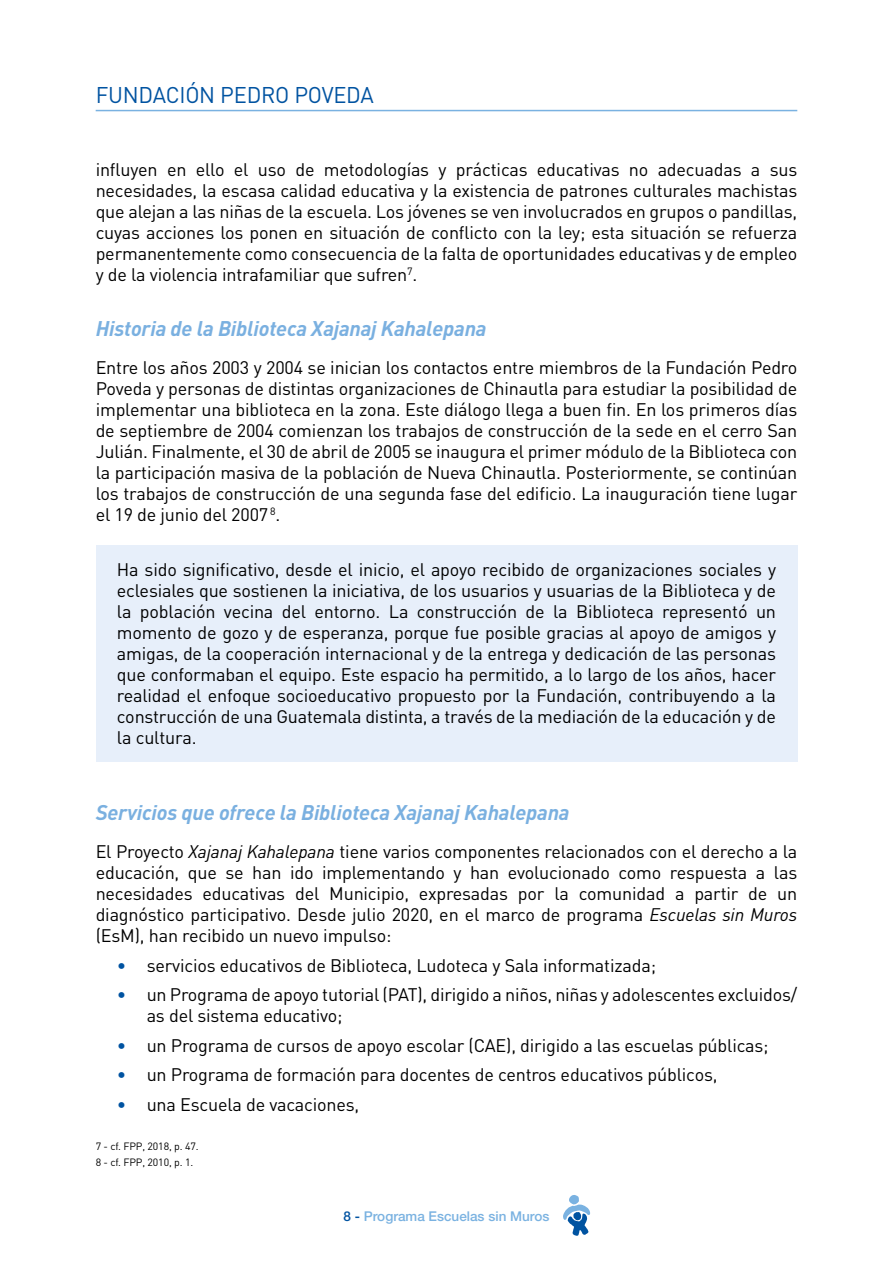
<style>
.page{position:relative;width:893px;height:1263px;background:#fff}
.page>*{position:absolute;margin:0;border:0;box-sizing:border-box;transform-origin:0 0}
.t1{font:22.5px "DIN";letter-spacing:-.01em;color:#0053a1}
.Puce_Activités{font:italic 700 21px "DIN";letter-spacing:-.01em;color:#7ab0e0}
.Puce_Activités-2{font:18px/21px "DIN";letter-spacing:-.01em;color:#000;text-align:justify}
.t2{font:500 13.5px "Helvetica Neue LT Std";color:#7ab2e1}
.Chapitre{font:10.5px "DIN";letter-spacing:-.01em;color:#000}
.s1{font-style:italic}
.s2{color:#0053a1}
</style>
<div class="page">
<svg style="left:563px;top:1195px;width:27px;height:41px"></svg>
<div style="left:96px;top:545px;width:701px;height:216px;background:#e7effa"></div>
<hr style="left:96px;top:110px;width:701px;height:1px;background:#7ab2e1">
<p class="t1" style="left:96px;top:81px;width:280px">FUNDACIÓN PEDRO POVEDA</p>
<p class="Puce_Activités-2" style="left:96px;top:159px;width:703px">influyen en ello el uso de metodologías y prácticas educativas no adecuadas a sus necesidades, la escasa calidad educativa y la existencia de patrones culturales machistas que alejan a las niñas de la escuela. Los jóvenes se ven involucrados en grupos o pandillas, cuyas acciones los ponen en situación de conflicto con la ley; esta situación se refuerza permanentemente como consecuencia de la falta de oportunidades educativas y de empleo y de la violencia intrafamiliar que sufren<sup>7</sup>.</p>
<p class="Puce_Activités" style="left:96px;top:315px;width:392px">Historia de la Biblioteca Xajanaj Kahalepana</p>
<p class="Puce_Activités-2" style="left:96px;top:357px;width:703px">Entre los años 2003 y 2004 se inician los contactos entre miembros de la Fundación Pedro Poveda y personas de distintas organizaciones de Chinautla para estudiar la posibilidad de implementar una biblioteca en la zona. Este diálogo llega a buen fin. En los primeros días de septiembre de 2004 comienzan los trabajos de construcción de la sede en el cerro San Julián. Finalmente, el 30 de abril de 2005 se inaugura el primer módulo de la Biblioteca con la participación masiva de la población de Nueva Chinautla. Posteriormente, se continúan los trabajos de construcción de una segunda fase del edificio. La inauguración tiene lugar el 19 de junio del 2007 <sup>8</sup>.</p>
<p class="Puce_Activités-2" style="left:117px;top:559px;width:661px">Ha sido significativo, desde el inicio, el apoyo recibido de organizaciones sociales y eclesiales que sostienen la iniciativa, de los usuarios y usuarias de la Biblioteca y de la población vecina del entorno. La construcción de la Biblioteca representó un momento de gozo y de esperanza, porque fue posible gracias al apoyo de amigos y amigas, de la cooperación internacional y de la entrega y dedicación de las personas que conformaban el equipo. Este espacio ha permitido, a lo largo de los años, hacer realidad el enfoque socioeducativo propuesto por la Fundación, contribuyendo a la construcción de una Guatemala distinta, a través de la mediación de la educación y de la cultura.</p>
<p class="Puce_Activités" style="left:96px;top:799px;width:475px">Servicios que ofrece la Biblioteca Xajanaj Kahalepana</p>
<p class="Puce_Activités-2" style="left:96px;top:841px;width:703px">El Proyecto <span class="s1">Xajanaj Kahalepana</span> tiene varios componentes relacionados con el derecho a la educación, que se han ido implementando y han evolucionado como respuesta a las necesidades educativas del Municipio, expresadas por la comunidad a partir de un diagnóstico participativo. Desde julio 2020, en el marco de programa <span class="s1">Escuelas sin Muros </span>(EsM), han recibido un nuevo impulso:</p>
<p class="Puce_Activités-2" style="left:117px;top:954px;width:541px"><span class="s2">•</span> servicios educativos de Biblioteca, Ludoteca y Sala informatizada;</p>
<p class="Puce_Activités-2" style="left:147px;top:984px;width:652px;text-indent:-30px"><span class="s2">•</span> un Programa de apoyo tutorial (PAT), dirigido a niños, niñas y adolescentes excluidos/ as del sistema educativo;</p>
<p class="Puce_Activités-2" style="left:117px;top:1034px;width:653px"><span class="s2">•</span> un Programa de cursos de apoyo escolar (CAE), dirigido a las escuelas públicas;</p>
<p class="Puce_Activités-2" style="left:117px;top:1064px;width:602px"><span class="s2">•</span> un Programa de formación para docentes de centros educativos públicos,</p>
<p class="Puce_Activités-2" style="left:117px;top:1093px;width:244px"><span class="s2">•</span> una Escuela de vacaciones,</p>
<p class="Chapitre" style="left:96px;top:1139px;width:105px">7 - cf. FPP, 2018, p. 47.</p>
<p class="Chapitre" style="left:96px;top:1156px;width:99px">8 - cf. FPP, 2010, p. 1.</p>
<p class="t2" style="left:344px;top:1208px;width:207px"><span class="s2">8 -</span> Programa Escuelas sin Muros</p>
</div>
